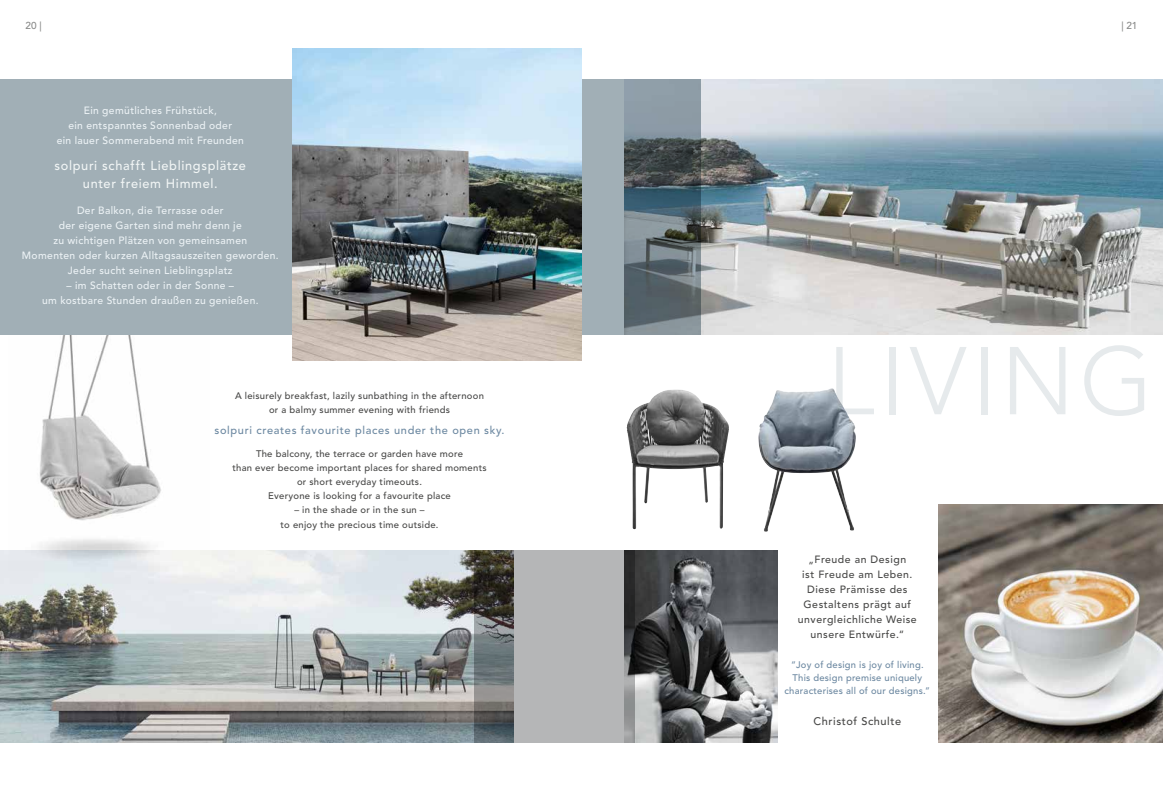
<style>
.page{position:relative;width:1163px;height:794px;background:#fff}
.page>*{position:absolute;margin:0;border:0;box-sizing:border-box;transform-origin:0 0}
.t1{font:300 95px "Avenir LT Std";letter-spacing:.055em;color:#e6eaec}
.t2{font:500 13px/18px "Avenir LT Std";letter-spacing:.05em;color:#f1f5f5;text-align:center}
.t3{font:500 11px "Avenir LT Std";letter-spacing:.06em;color:#6c88a1}
.t4{font:500 11px "Avenir LT Std";letter-spacing:.05em;color:#484847}
.t5{font:500 10.5px/15px "Avenir LT Std";letter-spacing:.035em;color:#ecf2f5;text-align:center}
.t6{font:500 10.5px/15px "Avenir LT Std";letter-spacing:.05em;color:#484847;text-align:center}
.t7{font:500 10px "Avenir LT Std";color:#888988}
.t8{font:500 9.5px/14px "Avenir LT Std";letter-spacing:.025em;color:#484847;text-align:center}
.t9{font:500 9.5px/13px "Avenir LT Std";letter-spacing:.025em;color:#6c88a1;text-align:center}
</style>
<div class="page">
<img style="left:635px;top:550px;width:142px;height:193px">
<img style="left:0;top:550px;width:474px;height:193px">
<svg style="left:474px;top:550px;width:161px;height:193px;background:#999a9b"></svg>
<img style="left:8px;top:334px;width:202px;height:236px">
<img style="left:700px;top:79px;width:462px;height:255px">
<svg style="left:581px;top:79px;width:119px;height:255px;background:#7c8a91"></svg>
<div style="left:0;top:79px;width:354px;height:255px;background:#a1afb6"></div>
<img style="left:292px;top:48px;width:289px;height:312px">
<img style="left:758px;top:388px;width:97px;height:143px">
<img style="left:626px;top:390px;width:78px;height:139px">
<img style="left:938px;top:504px;width:224px;height:239px">
<p class="t7" style="left:26px;top:20px;width:18px">20 |</p>
<p class="t7" style="left:1121px;top:20px;width:18px">| 21</p>
<p class="t5" style="left:57px;top:103px;width:189px">Ein gemütliches Frühstück,<br>ein entspanntes Sonnenbad oder<br>ein lauer Sommerabend mit Freunden</p>
<p class="t2" style="left:55px;top:157px;width:193px">solpuri schafft Lieblingsplätze unter freiem Himmel.</p>
<p class="t5" style="left:22px;top:203px;width:258px">Der Balkon, die Terrasse oder<br>der eigene Garten sind mehr denn je<br>zu wichtigen Plätzen von gemeinsamen<br>Momenten oder kurzen Alltagsauszeiten geworden.<br>Jeder sucht seinen Lieblingsplatz</p>
<p class="t5" style="left:42px;top:278px;width:218px">– im Schatten oder in der Sonne –<br>um kostbare Stunden draußen zu genießen.</p>
<p class="t8" style="left:235px;top:389px;width:250px">A leisurely breakfast, lazily sunbathing in the afternoon or a balmy summer evening with friends</p>
<p class="t3" style="left:214px;top:424px;width:291px">solpuri creates favourite places under the open sky.</p>
<p class="t8" style="left:232px;top:447px;width:256px">The balcony, the terrace or garden have more<br>than ever become important places for shared moments or short everyday timeouts.<br>Everyone is looking for a favourite place</p>
<p class="t8" style="left:280px;top:503px;width:160px">– in the shade or in the sun –<br>to enjoy the precious time outside.</p>
<h1 class="t1" style="left:827px;top:326px;width:328px">LIVING</h1>
<p class="t6" style="left:797px;top:552px;width:120px">„Freude an Design<br>ist Freude am Leben.<br>Diese Prämisse des<br>Gestaltens prägt auf unvergleichliche Weise unsere Entwürfe.“</p>
<p class="t9" style="left:784px;top:658px;width:147px">“Joy of design is joy of living.<br>This design premise uniquely characterises all of our designs.”</p>
<p class="t4" style="left:813px;top:714px;width:89px">Christof Schulte</p>
</div>
